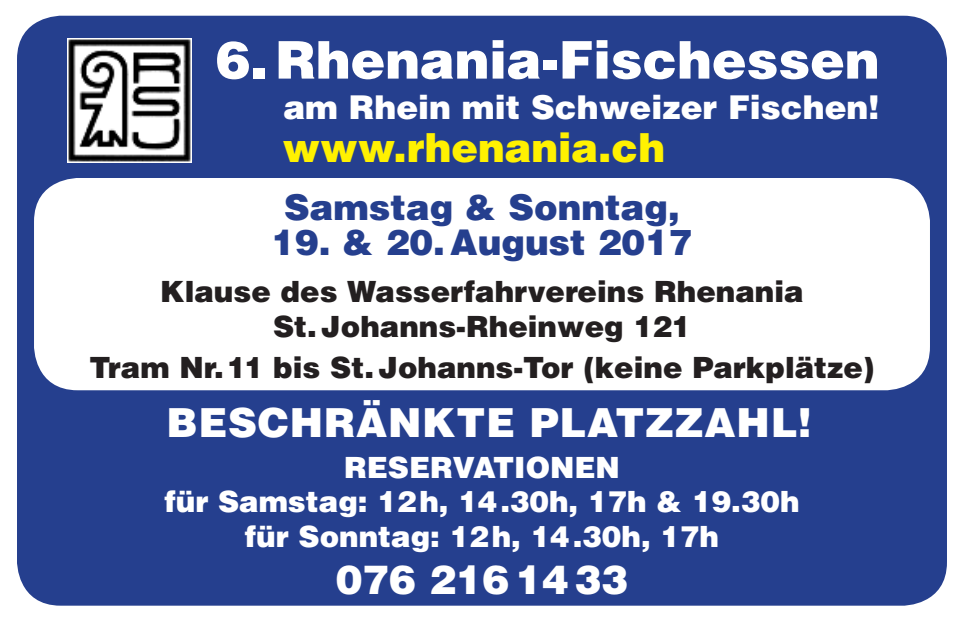
<style>
.page{position:relative;width:964px;height:624px;background:#fff}
.page>*{position:absolute;margin:0;border:0;box-sizing:border-box;transform-origin:0 0}
.t1{font:900 52px "Helvetica";color:#fff}
.t2{font:900 40px "Helvetica";letter-spacing:.02em;color:#fff}
.t3{font:900 40px "Helvetica";color:#fff101}
.t4{font:900 40px "Helvetica";color:#fff}
.t5{font:900 35.6px "Helvetica";color:#253f8e}
.t6{font:900 32.8px "Helvetica";color:#fff}
.t7{font:900 29.2px/35.6px "Helvetica";color:#231f20;text-align:center}
.t8{font:900 29.2px/34.8px "Helvetica";color:#fff;text-align:center}
</style>
<div class="page">
<div style="left:17px;top:16px;width:930px;height:589px;background:#253f8e;border-radius:44px"></div>
<div style="left:34px;top:178px;width:896px;height:212px;background:#fff;border-radius:44px"></div>
<img style="left:67px;top:38px;width:125px;height:125px">
<h1 class="t1" style="left:216px;top:26px;width:665px">6.Rhenania-Fischessen</h1>
<p class="t6" style="left:283px;top:86px;width:597px">am Rhein mit Schweizer Fischen!</p>
<h2 class="t3" style="left:282px;top:122px;width:384px">www.rhenania.ch</h2>
<p class="t5" style="left:284px;top:184px;width:397px">Samstag &amp; Sonntag,</p>
<p class="t5" style="left:272px;top:219px;width:422px">19. &amp; 20.August 2017</p>
<p class="t7" style="left:160px;top:273px;width:645px">Klause des Wasserfahrvereins Rhenania<br>St.Johanns-Rheinweg 121</p>
<p class="t7" style="left:90px;top:349px;width:786px">Tram Nr.11 bis St.Johanns-Tor (keine Parkplätze)</p>
<h2 class="t2" style="left:167px;top:396px;width:646px">BESCHRÄNKTE PLATZZAHL!</h2>
<p class="t8" style="left:164px;top:449px;width:637px">RESERVATIONEN<br>für Samstag: 12h, 14.30h, 17h &amp; 19.30h für Sonntag: 12h, 14.30h, 17h</p>
<h2 class="t4" style="left:336px;top:553px;width:294px">076 2161433</h2>
</div>
